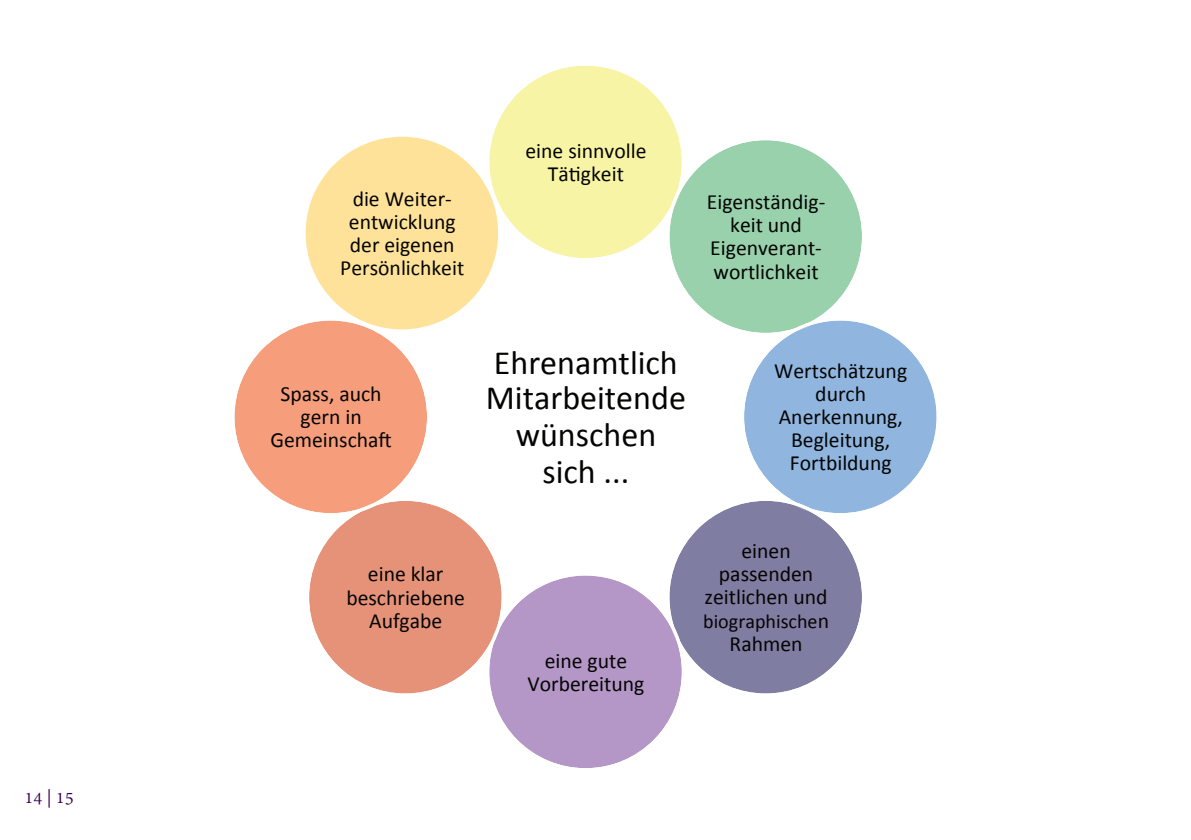
<style>
.page{position:relative;width:1191px;height:840px;background:#fff}
.page>*{position:absolute;margin:0;border:0;box-sizing:border-box;transform-origin:0 0}
.t1{font:34px/36.6px "Calibri";color:#040503;text-align:center}
.t2{font:21.6px/23.2px "Calibri";color:#040503;text-align:center}
.t3{font:20px "Calibri";color:#040503}
.t4{font:20px "Adobe Devanagari";color:#400055}
.s1{font-size:21.6px}
</style>
<div class="page">
<svg style="left:234px;top:65px;width:703px;height:703px"></svg>
<p class="t4" style="left:25px;top:785px;width:51px">14 | 15</p>
<p class="t2" style="left:340px;top:187px;width:126px">die Weiter--‐ entwicklung der eigenen<br>Persönlichkeit</p>
<p class="t2" style="left:525px;top:139px;width:123px">eine sinnvolle<br>Tä8gkeit</p>
<p class="t2" style="left:707px;top:190px;width:120px">Eigenständig--‐ keit und<br>Eigenverant--‐ wortlichkeit</p>
<p class="t2" style="left:270px;top:382px;width:123px">Spass, auch gern in<br>GemeinschaI</p>
<p class="t2" style="left:346px;top:562px;width:120px">eine klar beschriebene<br>Aufgabe</p>
<h1 class="t1" style="left:486px;top:344px;width:201px">Ehrenamtlich<br>Mitarbeitende wünschen sich ...</h1>
<p class="t2" style="left:774px;top:359px;width:134px">Wertschätzung durch<br>Anerkennung,<br>Begleitung,<br>Fortbildung</p>
<p class="t2" style="left:527px;top:648px;width:118px">eine gute<br>Vorbereitung</p>
<p class="t2" style="left:704px;top:539px;width:125px">einen passenden zeitlichen und</p>
<p class="t3" style="left:703px;top:608px;width:127px">biographische<span class="s1">n</span></p>
<p class="t2" style="left:729px;top:631px;width:74px">Rahmen</p>
</div>
